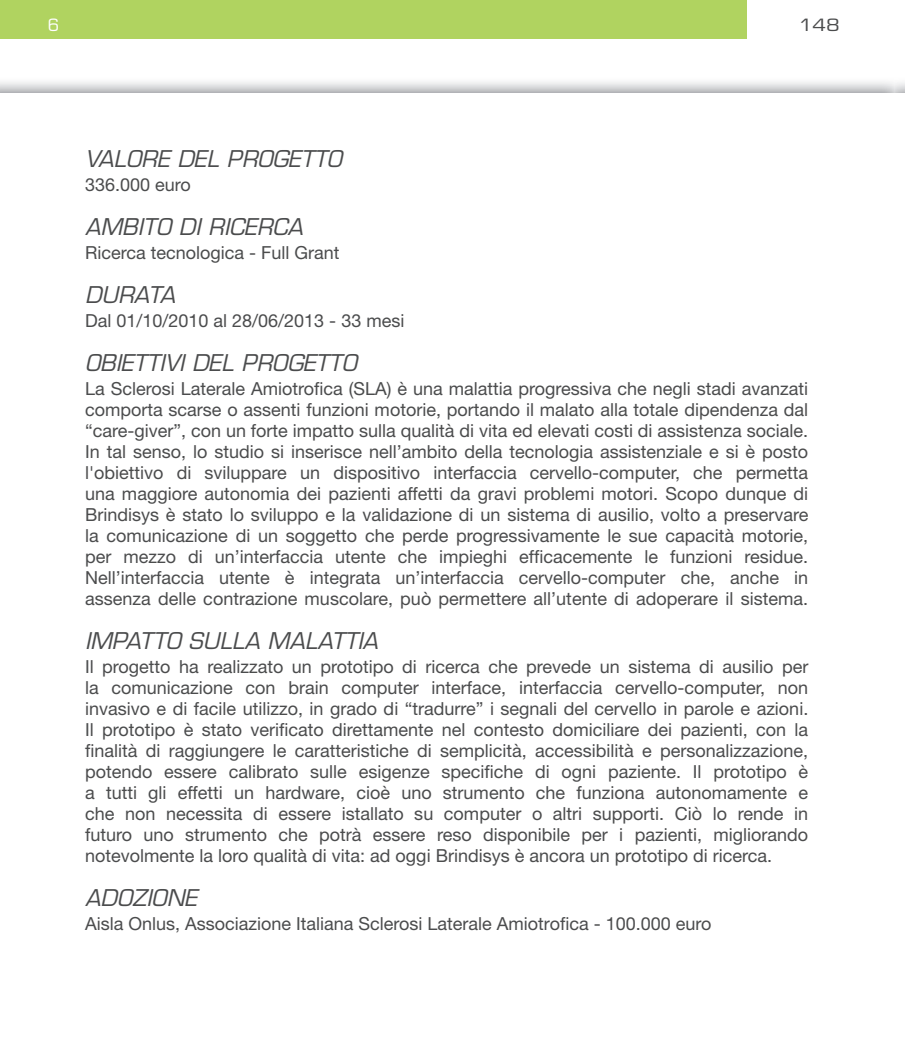
<style>
.page{position:relative;width:905px;height:1063px;background:#fff}
.page>*{position:absolute;margin:0;border:0;box-sizing:border-box;transform-origin:0 0}
.t1{font:italic 22.5px "Eurostile";color:#4b4c4d}
.t2{font:18px/21px "Helvetica Neue";color:#4b4c4d;text-align:justify}
.t3{font:16.5px "Eurostile";color:#4b4c4d;scale:1.2 1}
.t4{font:16.5px "Eurostile";color:#fff}
</style>
<div class="page">
<div style="left:0;top:0;width:746px;height:38px;background:#b0d360"></div>
<p class="t4" style="left:48px;top:19px;width:13px">6</p>
<p class="t3" style="left:799px;top:19px;width:36px">148</p>
<p class="t1" style="left:85px;top:150px;width:258px">VALORE DEL PROGETTO</p>
<p class="t2" style="left:85px;top:176px;width:107px">336.000 euro</p>
<p class="t1" style="left:85px;top:218px;width:219px">AMBITO DI RICERCA</p>
<p class="t2" style="left:85px;top:244px;width:256px">Ricerca tecnologica - Full Grant</p>
<p class="t1" style="left:85px;top:286px;width:92px">DURATA</p>
<p class="t2" style="left:85px;top:312px;width:321px">Dal 01/10/2010 al 28/06/2013 - 33 mesi</p>
<p class="t1" style="left:85px;top:354px;width:273px">OBIETTIVI DEL PROGETTO</p>
<p class="t2" style="left:85px;top:380px;width:724px">La Sclerosi Laterale Amiotrofica (SLA) è una malattia progressiva che negli stadi avanzati comporta scarse o assenti funzioni motorie, portando il malato alla totale dipendenza dal “care-giver”, con un forte impatto sulla qualità di vita ed elevati costi di assistenza sociale.<br>In tal senso, lo studio si inserisce nell’ambito della tecnologia assistenziale e si è posto l'obiettivo di sviluppare un dispositivo interfaccia cervello-computer, che permetta una maggiore autonomia dei pazienti affetti da gravi problemi motori. Scopo dunque di Brindisys è stato lo sviluppo e la validazione di un sistema di ausilio, volto a preservare la comunicazione di un soggetto che perde progressivamente le sue capacità motorie, per mezzo di un’interfaccia utente che impieghi efficacemente le funzioni residue.<br>Nell’interfaccia utente è integrata un’interfaccia cervello-computer che, anche in assenza delle contrazione muscolare, può permettere all’utente di adoperare il sistema.</p>
<p class="t1" style="left:85px;top:632px;width:294px">IMPATTO SULLA MALATTIA</p>
<p class="t2" style="left:85px;top:658px;width:724px">Il progetto ha realizzato un prototipo di ricerca che prevede un sistema di ausilio per la comunicazione con brain computer interface, interfaccia cervello-computer, non invasivo e di facile utilizzo, in grado di “tradurre” i segnali del cervello in parole e azioni.<br>Il prototipo è stato verificato direttamente nel contesto domiciliare dei pazienti, con la finalità di raggiungere le caratteristiche di semplicità, accessibilità e personalizzazione, potendo essere calibrato sulle esigenze specifiche di ogni paziente. Il prototipo è a tutti gli effetti un hardware, cioè uno strumento che funziona autonomamente e che non necessita di essere istallato su computer o altri supporti. Ciò lo rende in futuro uno strumento che potrà essere reso disponibile per i pazienti, migliorando notevolmente la loro qualità di vita: ad oggi Brindisys è ancora un prototipo di ricerca.</p>
<p class="t1" style="left:85px;top:889px;width:113px">ADOZIONE</p>
<p class="t2" style="left:85px;top:914px;width:628px">Aisla Onlus, Associazione Italiana Sclerosi Laterale Amiotrofica - 100.000 euro</p>
</div>
